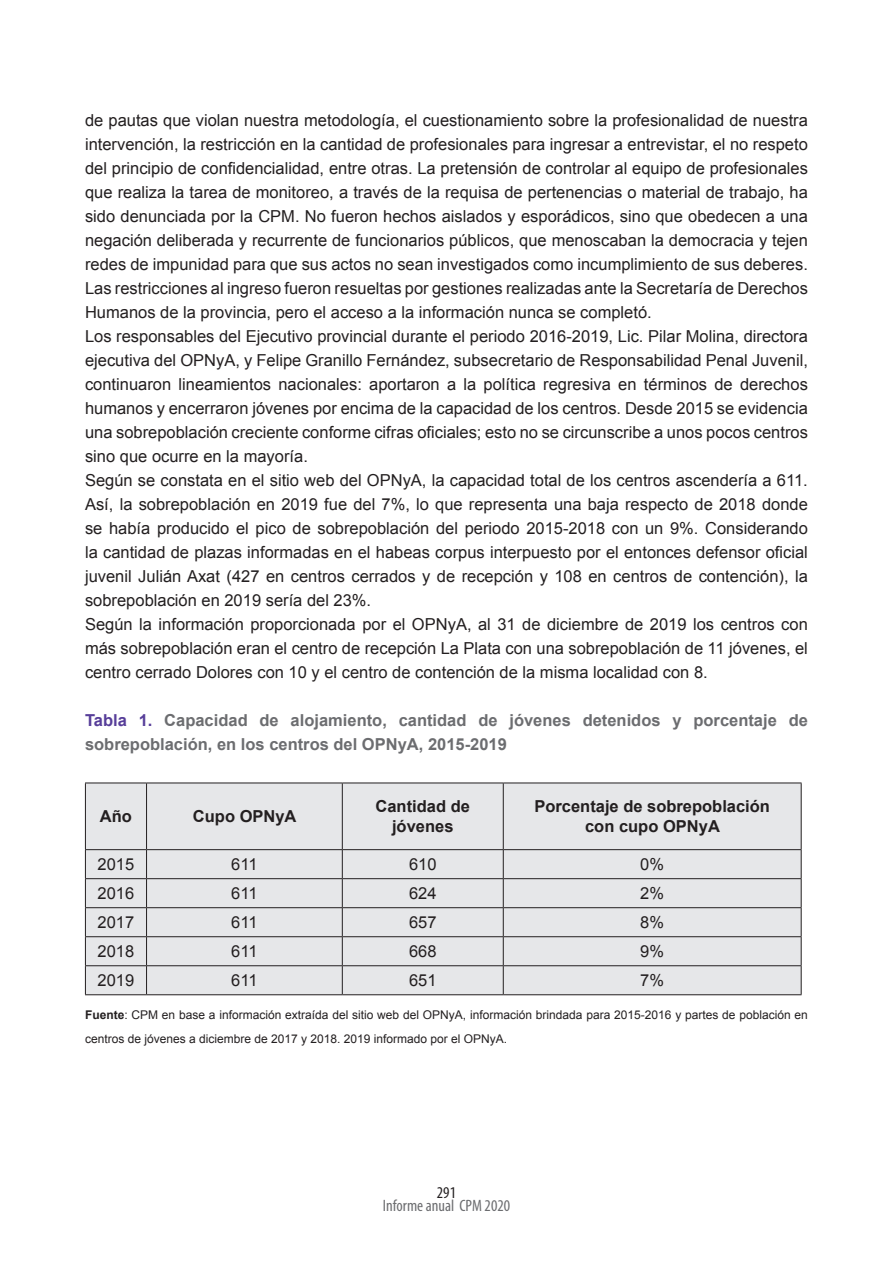
<style>
.page{position:relative;width:893px;height:1263px;background:#fff}
.page>*{position:absolute;margin:0;border:0;box-sizing:border-box;transform-origin:0 0}
.t1{font:16.5px/24px "Arial";color:#231f20}
.t2{font:700 16.5px/24px "Arial";color:#6c6d70}
.t3{font:700 16.5px/19.8px "Arial";color:#231f20;text-align:center}
.t4{font:condensed 16.5px "Myriad Pro";color:#6c6d70}
.t5{font:condensed 16.5px "Myriad Pro";color:#231f20}
.t6{font:12px/24px "Arial";color:#231f20}
.s1{color:#573e99}
.s2{font-weight:700}
</style>
<div class="page">
<div style="left:86px;top:784px;width:715px;height:210px;background:#e6e7e9"></div>
<hr style="left:85px;top:783px;width:62px;height:1px;background:#231f20">
<hr style="left:147px;top:783px;width:195px;height:1px;background:#231f20">
<hr style="left:342px;top:783px;width:161px;height:1px;background:#231f20">
<hr style="left:503px;top:783px;width:298px;height:1px;background:#231f20">
<hr style="left:85px;top:849px;width:62px;height:1px;background:#231f20">
<hr style="left:147px;top:849px;width:195px;height:1px;background:#231f20">
<hr style="left:342px;top:849px;width:161px;height:1px;background:#231f20">
<hr style="left:503px;top:849px;width:298px;height:1px;background:#231f20">
<hr style="left:85px;top:878px;width:62px;height:1px;background:#231f20">
<hr style="left:147px;top:878px;width:195px;height:1px;background:#231f20">
<hr style="left:342px;top:878px;width:161px;height:1px;background:#231f20">
<hr style="left:503px;top:878px;width:298px;height:1px;background:#231f20">
<hr style="left:85px;top:907px;width:62px;height:1px;background:#231f20">
<hr style="left:147px;top:907px;width:195px;height:1px;background:#231f20">
<hr style="left:342px;top:907px;width:161px;height:1px;background:#231f20">
<hr style="left:503px;top:907px;width:298px;height:1px;background:#231f20">
<hr style="left:85px;top:936px;width:62px;height:1px;background:#231f20">
<hr style="left:147px;top:936px;width:195px;height:1px;background:#231f20">
<hr style="left:342px;top:936px;width:161px;height:1px;background:#231f20">
<hr style="left:503px;top:936px;width:298px;height:1px;background:#231f20">
<hr style="left:85px;top:965px;width:62px;height:1px;background:#231f20">
<hr style="left:147px;top:965px;width:195px;height:1px;background:#231f20">
<hr style="left:342px;top:965px;width:161px;height:1px;background:#231f20">
<hr style="left:503px;top:965px;width:298px;height:1px;background:#231f20">
<hr style="left:85px;top:994px;width:62px;height:1px;background:#231f20">
<hr style="left:147px;top:994px;width:195px;height:1px;background:#231f20">
<hr style="left:342px;top:994px;width:161px;height:1px;background:#231f20">
<hr style="left:503px;top:994px;width:298px;height:1px;background:#231f20">
<hr style="left:85px;top:783px;width:1px;height:66px;background:#231f20">
<svg style="left:85px;top:850px;width:1px;height:144px"></svg>
<hr style="left:146px;top:783px;width:1px;height:66px;background:#231f20">
<hr style="left:342px;top:783px;width:1px;height:66px;background:#231f20">
<hr style="left:503px;top:783px;width:1px;height:66px;background:#231f20">
<hr style="left:801px;top:783px;width:1px;height:66px;background:#231f20">
<svg style="left:146px;top:850px;width:1px;height:144px"></svg>
<svg style="left:342px;top:850px;width:1px;height:144px"></svg>
<svg style="left:503px;top:850px;width:1px;height:144px"></svg>
<svg style="left:801px;top:850px;width:1px;height:144px"></svg>
<p class="t1" style="left:85px;top:108px;width:724px">de pautas que violan nuestra metodología, el cuestionamiento sobre la profesionalidad de nuestra intervención, la restricción en la cantidad de profesionales para ingresar a entrevistar, el no respeto del principio de confidencialidad, entre otras. La pretensión de controlar al equipo de profesionales que realiza la tarea de monitoreo, a través de la requisa de pertenencias o material de trabajo, ha sido denunciada por la CPM. No fueron hechos aislados y esporádicos, sino que obedecen a una negación deliberada y recurrente de funcionarios públicos, que menoscaban la democracia y tejen redes de impunidad para que sus actos no sean investigados como incumplimiento de sus deberes.<br>Las restricciones al ingreso fueron resueltas por gestiones realizadas ante la Secretaría de Derechos Humanos de la provincia, pero el acceso a la información nunca se completó.<br>Los responsables del Ejecutivo provincial durante el periodo 2016-2019, Lic. Pilar Molina, directora ejecutiva del OPNyA, y Felipe Granillo Fernández, subsecretario de Responsabilidad Penal Juvenil, continuaron lineamientos nacionales: aportaron a la política regresiva en términos de derechos humanos y encerraron jóvenes por encima de la capacidad de los centros. Desde 2015 se evidencia una sobrepoblación creciente conforme cifras oficiales; esto no se circunscribe a unos pocos centros sino que ocurre en la mayoría.<br>Según se constata en el sitio web del OPNyA, la capacidad total de los centros ascendería a 611.<br>Así, la sobrepoblación en 2019 fue del 7%, lo que representa una baja respecto de 2018 donde se había producido el pico de sobrepoblación del periodo 2015-2018 con un 9%. Considerando la cantidad de plazas informadas en el habeas corpus interpuesto por el entonces defensor oficial juvenil Julián Axat (427 en centros cerrados y de recepción y 108 en centros de contención), la sobrepoblación en 2019 sería del 23%.<br>Según la información proporcionada por el OPNyA, al 31 de diciembre de 2019 los centros con más sobrepoblación eran el centro de recepción La Plata con una sobrepoblación de 11 jóvenes, el centro cerrado Dolores con 10 y el centro de contención de la misma localidad con 8.</p>
<p class="t2" style="left:85px;top:709px;width:724px"><span class="s1">Tabla 1.</span> Capacidad de alojamiento, cantidad de jóvenes detenidos y porcentaje de sobrepoblación, en los centros del OPNyA, 2015-2019</p>
<p class="t3" style="left:100px;top:807px;width:34px">Año</p>
<p class="t3" style="left:193px;top:807px;width:105px">Cupo OPNyA</p>
<p class="t3" style="left:376px;top:797px;width:96px">Cantidad de jóvenes</p>
<p class="t3" style="left:534px;top:797px;width:237px">Porcentaje de sobrepoblación con cupo OPNyA</p>
<p class="t1" style="left:98px;top:852px;width:38px">2015</p>
<p class="t1" style="left:231px;top:852px;width:28px">611</p>
<p class="t1" style="left:409px;top:852px;width:29px">610</p>
<p class="t1" style="left:640px;top:852px;width:25px">0%</p>
<p class="t1" style="left:98px;top:881px;width:38px">2016</p>
<p class="t1" style="left:231px;top:881px;width:28px">611</p>
<p class="t1" style="left:409px;top:881px;width:29px">624</p>
<p class="t1" style="left:640px;top:881px;width:25px">2%</p>
<p class="t1" style="left:98px;top:911px;width:38px">2017</p>
<p class="t1" style="left:231px;top:911px;width:28px">611</p>
<p class="t1" style="left:409px;top:911px;width:29px">657</p>
<p class="t1" style="left:640px;top:911px;width:25px">8%</p>
<p class="t1" style="left:98px;top:940px;width:38px">2018</p>
<p class="t1" style="left:231px;top:940px;width:28px">611</p>
<p class="t1" style="left:409px;top:940px;width:29px">668</p>
<p class="t1" style="left:640px;top:940px;width:25px">9%</p>
<p class="t1" style="left:98px;top:969px;width:38px">2019</p>
<p class="t1" style="left:231px;top:969px;width:28px">611</p>
<p class="t1" style="left:409px;top:969px;width:29px">651</p>
<p class="t1" style="left:640px;top:969px;width:25px">7%</p>
<p class="t6" style="left:85px;top:1003px;width:724px"><span class="s2">Fuente</span>: CPM en base a información extraída del sitio web del OPNyA, información brindada para 2015-2016 y partes de población en centros de jóvenes a diciembre de 2017 y 2018. 2019 informado por el OPNyA.</p>
<p class="t5" style="left:437px;top:1182px;width:21px">291</p>
<p class="t4" style="left:383px;top:1196px;width:129px">Informe anual CPM 2020</p>
</div>
